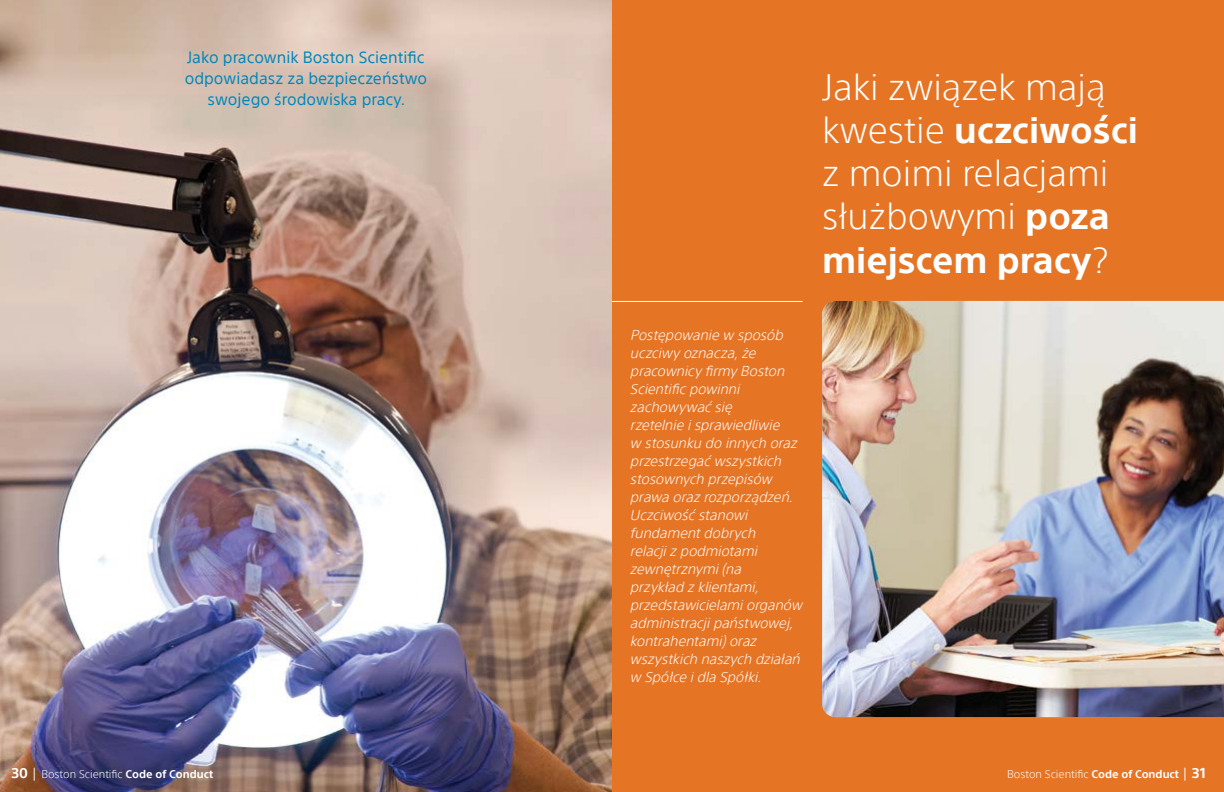
<style>
.page{position:relative;width:1224px;height:792px;background:#fff}
.page>*{position:absolute;margin:0;border:0;box-sizing:border-box;transform-origin:0 0}
.t1{font:300 36px/43.2px "SST";color:#fff}
.t2{font:16px/21px "SST";color:#0087bc;text-align:center}
.t3{font:italic 300 14px/18px "SST";color:#fff}
.t4{font:300 11px "SST";color:#fff}
.s1{font-weight:700}
.s2{font-weight:700;font-size:14px}
.s3{font-weight:400;font-size:14px}
</style>
<div class="page">
<div style="left:612px;top:0;width:612px;height:792px;background:#e57525"></div>
<img style="left:822px;top:301px;width:402px;height:416px">
<hr style="left:612px;top:301px;width:191px;height:1px;background:#fff">
<img style="left:0;top:0;width:612px;height:792px">
<p class="t2" style="left:185px;top:47px;width:244px">Jako pracownik Boston Scientific odpowiadasz za bezpieczeństwo swojego środowiska pracy.</p>
<h1 class="t1" style="left:822px;top:65px;width:317px">Jaki związek mają kwestie <span class="s1">uczciwości </span>z moimi relacjami służbowymi <span class="s1">poza miejscem pracy</span>?</h1>
<p class="t3" style="left:630px;top:326px;width:177px">Postępowanie w sposób uczciwy oznacza,że pracownicy firmy Boston<br>Scientific powinni zachowywać się<br>rzetelnie i sprawiedliwie<br>w stosunku do innych oraz przestrzegać wszystkich stosownych przepisów prawa oraz rozporządzeń.<br>Uczciwość stanowi fundamentdobrych relacjiz podmiotami zewnętrznymi(na<br>przykład z klientami, przedstawicielamiorganów administracj ipaństwowej, kontrahentami)oraz wszystkich naszych działań w Spółce i dla Spółki.</p>
<p class="t4" style="left:12px;top:767px;width:203px"><span class="s2">30</span> <span class="s3">|</span> Boston Scientific <span class="s1">Code of Conduct</span></p>
<p class="t4" style="left:1007px;top:767px;width:200px">Boston Scientific <span class="s1">Code of Conduct</span> <span class="s3">|</span> <span class="s2">31</span></p>
</div>
